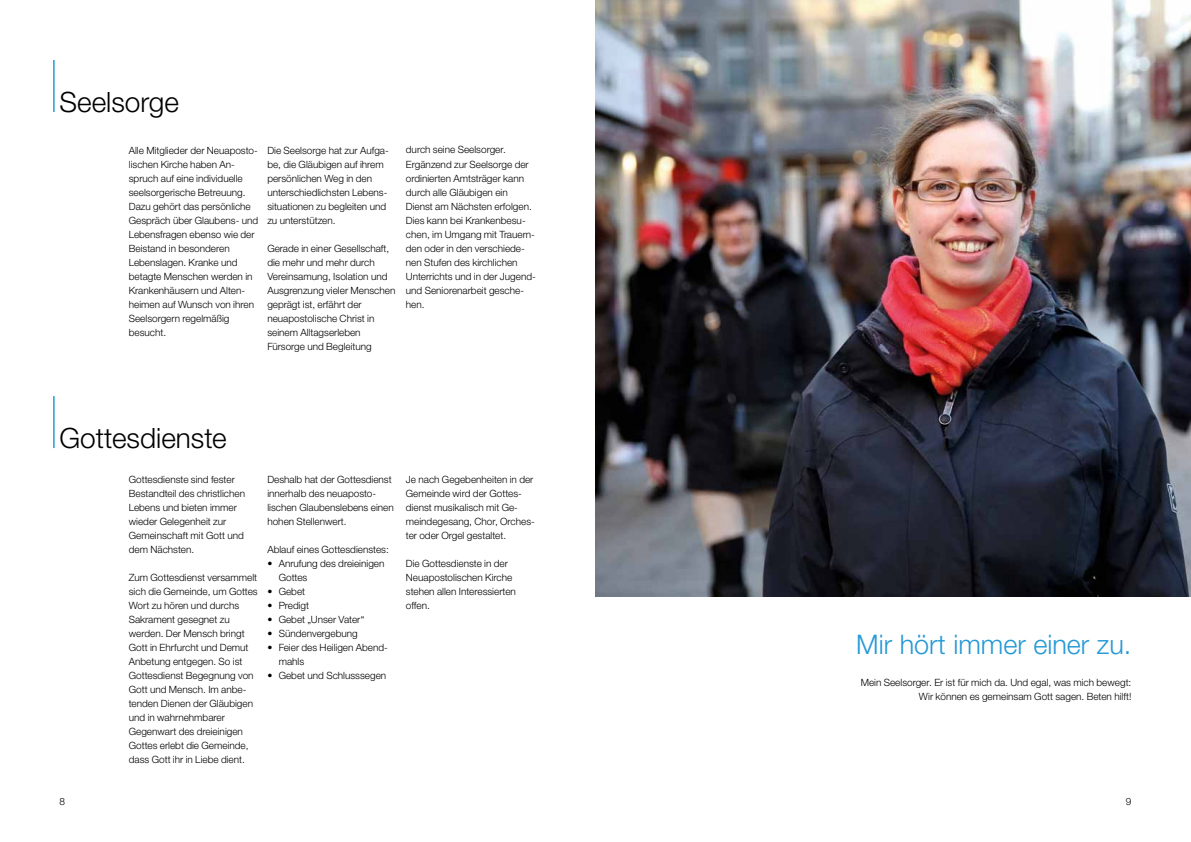
<style>
.page{position:relative;width:1191px;height:842px;background:#fff}
.page>*{position:absolute;margin:0;border:0;box-sizing:border-box;transform-origin:0 0}
.Titel{font:300 28px "Helvetica Neue LTW1 G";color:#000}
.zitat{font:300 27px "Helvetica Neue LTW1 G";color:#2699d6}
.Grundtext{font:300 10px/14px "Helvetica Neue LTW1 G";color:#000}
</style>
<div class="page">
<hr style="left:53px;top:60px;width:2px;height:52px;background:#2699d6">
<hr style="left:53px;top:396px;width:2px;height:52px;background:#2699d6">
<img style="left:595px;top:0;width:596px;height:597px">
<p class="Titel" style="left:60px;top:85px;width:121px">Seelsorge</p>
<p class="Grundtext" style="left:129px;top:143px;width:131px">Alle Mitglieder der Neuaposto&shy;lischen Kirche haben An&shy;spruch auf eine individuelle seelsorgerische Betreuung.<br>Dazu gehört das persönliche<br>Gespräch über Glaubens- und<br>Lebensfragen ebenso wie der<br>Beistand in besonderen<br>Lebenslagen. Kranke und betagte Menschen werden in<br>Krankenhäusern und Alten&shy;heimen auf Wunsch von ihren<br>Seelsorgern regelmäßig besucht.</p>
<p class="Grundtext" style="left:267px;top:143px;width:123px">Die Seelsorge hat zur Aufga&shy;be, die Gläubigen auf ihrem persönlichen Weg in den unterschiedlichsten Lebens&shy;situationen zu begleiten und zu unterstützen.</p>
<p class="Grundtext" style="left:267px;top:241px;width:129px">Gerade in einer Gesellschaft, die mehr und mehr durch<br>Vereinsamung, Isolation und<br>Ausgrenzung vieler Menschen geprägt ist, erfährt der neuapostolische Christ in seinem Alltagserleben<br>Fürsorge und Begleitung</p>
<p class="Grundtext" style="left:406px;top:143px;width:101px">durch seine Seelsorger.</p>
<p class="Grundtext" style="left:406px;top:157px;width:131px">Ergänzend zur Seelsorge der ordinierten Amtsträger kann durch alle Gläubigen ein<br>Dienst am Nächsten erfolgen.<br>Dies kann bei Krankenbesu&shy;chen, im Umgang mit Trauern&shy;den oder in den verschiede&shy;nen Stufen des kirchlichen<br>Unterrichts und in der Jugend&shy;und Seniorenarbeit gesche&shy;hen.</p>
<p class="Titel" style="left:60px;top:421px;width:169px">Gottesdienste</p>
<p class="Grundtext" style="left:129px;top:472px;width:118px">Gottesdienste sind fester<br>Bestandteil des christlichen<br>Lebens und bieten immer wieder Gelegenheit zur<br>Gemeinschaft mit Gott und dem Nächsten.</p>
<p class="Grundtext" style="left:129px;top:570px;width:130px">Zum Gottesdienst versammelt sich die Gemeinde, um Gottes<br>Wort zu hören und durchs<br>Sakrament gesegnet zu werden. Der Mensch bringt<br>Gott in Ehrfurcht und Demut<br>Anbetung entgegen. So ist<br>Gottesdienst Begegnung von<br>Gott und Mensch. Im anbe&shy;tenden Dienen der Gläubigen und in wahrnehmbarer<br>Gegenwart des dreieinigen<br>Gottes erlebt die Gemeinde, dass Gott ihr in Liebe dient.</p>
<p class="Grundtext" style="left:267px;top:472px;width:128px">Deshalb hat der Gottesdienst innerhalb des neuaposto&shy;lischen Glaubenslebens einen hohen Stellenwert.</p>
<p class="Grundtext" style="left:267px;top:542px;width:123px">Ablauf eines Gottesdienstes:</p>
<p class="Grundtext" style="left:279px;top:556px;width:107px;text-indent:-11px">• Anrufung des dreieinigen<br>Gottes</p>
<p class="Grundtext" style="left:267px;top:584px;width:39px">• Gebet</p>
<p class="Grundtext" style="left:267px;top:598px;width:43px">• Predigt</p>
<p class="Grundtext" style="left:267px;top:612px;width:98px">• Gebet „Unser Vater“</p>
<p class="Grundtext" style="left:267px;top:626px;width:92px">• Sündenvergebung</p>
<p class="Grundtext" style="left:267px;top:640px;width:122px">• Feier des Heiligen Abend-</p>
<p class="Grundtext" style="left:279px;top:654px;width:27px">mahls</p>
<p class="Grundtext" style="left:267px;top:668px;width:120px">• Gebet und Schlusssegen</p>
<p class="Grundtext" style="left:406px;top:472px;width:130px">Je nach Gegebenheiten in der<br>Gemeinde wird der Gottes&shy;dienst musikalisch mit Ge&shy;meindegesang, Chor, Orches&shy;ter oder Orgel gestaltet.</p>
<p class="Grundtext" style="left:406px;top:556px;width:111px">Die Gottesdienste in der<br>Neuapostolischen Kirche stehen allen Interessierten offen.</p>
<p class="zitat" style="left:856px;top:628px;width:277px">Mir hört immer einer zu.</p>
<p class="Grundtext" style="left:860px;top:675px;width:272px">Mein Seelsorger. Er ist für mich da. Und egal, was mich bewegt:</p>
<p class="Grundtext" style="left:919px;top:689px;width:214px">Wir können es gemeinsam Gott sagen. Beten hilft!</p>
<p class="Grundtext" style="left:60px;top:794px;width:7px">8</p>
<p class="Grundtext" style="left:1125px;top:794px;width:7px">9</p>
</div>
